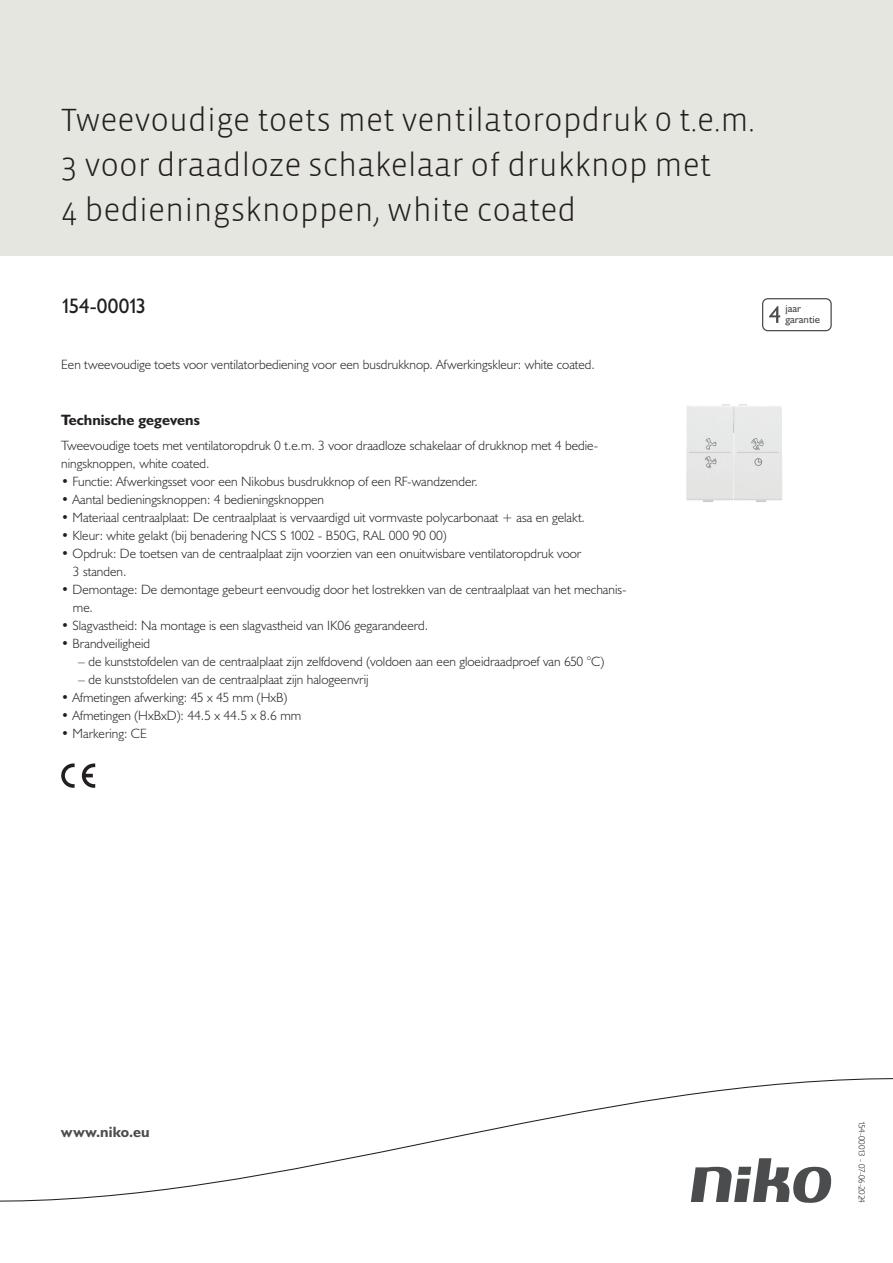
<style>
.page{position:relative;width:893px;height:1263px;background:#fff}
.page>*{position:absolute;margin:0;border:0;box-sizing:border-box;transform-origin:0 0}
.Title_datasheets{font:300 33px/45px "Vista Sans";color:#231f20}
.Article_number{font:21px "Humanist 521 BT";letter-spacing:-.03em;color:#231f20}
.Titles_parts{font:700 15px "Humanist 521 BT";color:#231f20}
.titel_afbeelding{font:700 15px "Humanist 521 BT";letter-spacing:.005em;color:#4b4c4d}
.USP_Bullets{font:300 13.5px/18px "Humanist 521 BT";color:#231f20}
.Platte_tekst_CAB{font:300 13.5px/18px "Humanist 521 BT";color:#231f20}
.USP_Bullets_level_2{font:300 13.5px "Humanist 521 BT";color:#231f20}
.t1{font:10.8px/10.8px "Humanist 521 BT";color:#4b4c4d}
.Revision{font:300 9px "Humanist 521 BT";letter-spacing:-.05em;color:#231f20}
</style>
<div class="page">
<div style="left:0;top:0;width:893px;height:255px;background:#e6e6e0"></div>
<svg style="left:82px;top:763px;width:13px;height:25px"></svg>
<svg style="left:61px;top:763px;width:14px;height:25px"></svg>
<svg style="left:762px;top:298px;width:70px;height:33px"></svg>
<svg style="left:0;top:1078px;width:893px;height:125px"></svg>
<img style="left:686px;top:404px;width:97px;height:98px">
<p class="Title_datasheets" style="left:61px;top:98px;width:695px">Tweevoudige toets met ventilatoropdruk 0 t.e.m.<br>3 voor draadloze schakelaar of drukknop met<br>4 bedieningsknoppen, white coated</p>
<p class="Article_number" style="left:61px;top:293px;width:87px">154-00013</p>
<p class="t1" style="left:785px;top:303px;width:36px">jaar garantie</p>
<p class="Platte_tekst_CAB" style="left:61px;top:355px;width:535px">Een tweevoudige toets voor ventilatorbediening voor een busdrukknop. Afwerkingskleur: white coated.</p>
<p class="Titles_parts" style="left:61px;top:411px;width:140px">Technische gegevens</p>
<p class="Platte_tekst_CAB" style="left:61px;top:436px;width:538px">Tweevoudige toets met ventilatoropdruk 0 t.e.m. 3 voor draadloze schakelaar of drukknop met 4 bedie&shy;ningsknoppen, white coated.</p>
<p class="USP_Bullets" style="left:61px;top:472px;width:418px">• Functie: Afwerkingsset voor een Nikobus busdrukknop of een RF-wandzender.</p>
<p class="USP_Bullets" style="left:61px;top:490px;width:264px">• Aantal bedieningsknoppen: 4 bedieningsknoppen</p>
<p class="USP_Bullets" style="left:61px;top:508px;width:525px">• Materiaal centraalplaat: De centraalplaat is vervaardigd uit vormvaste polycarbonaat + asa en gelakt.</p>
<p class="USP_Bullets" style="left:61px;top:526px;width:387px">• Kleur: white gelakt (bij benadering NCS S 1002 - B50G, RAL 000 90 00)</p>
<p class="USP_Bullets" style="left:73px;top:544px;width:510px;text-indent:-12px">• Opdruk: De toetsen van de centraalplaat zijn voorzien van een onuitwisbare ventilatoropdruk voor<br>3 standen.</p>
<p class="USP_Bullets" style="left:73px;top:580px;width:555px;text-indent:-12px">• Demontage: De demontage gebeurt eenvoudig door het lostrekken van de centraalplaat van het mechanis&shy;me.</p>
<p class="USP_Bullets" style="left:61px;top:616px;width:368px">• Slagvastheid: Na montage is een slagvastheid van IK06 gegarandeerd.</p>
<p class="USP_Bullets" style="left:61px;top:634px;width:91px">• Brandveiligheid</p>
<p class="USP_Bullets_level_2" style="left:78px;top:653px;width:527px">– de kunststofdelen van de centraalplaat zijn zelfdovend (voldoen aan een gloeidraadproef van 650 °C)</p>
<p class="USP_Bullets_level_2" style="left:78px;top:671px;width:292px">– de kunststofdelen van de centraalplaat zijn halogeenvrij</p>
<p class="USP_Bullets" style="left:61px;top:688px;width:228px">• Afmetingen afwerking: 45 x 45 mm (HxB)</p>
<p class="USP_Bullets" style="left:61px;top:706px;width:241px">• Afmetingen (HxBxD): 44.5 x 44.5 x 8.6 mm</p>
<p class="USP_Bullets" style="left:61px;top:724px;width:87px">• Markering: CE</p>
<p class="titel_afbeelding" style="left:61px;top:1122px;width:90px">www.niko.eu</p>
<p class="Revision" style="left:868px;top:1121px;width:84px;rotate:90deg">154-00013 - 07-06-2024</p>
</div>
